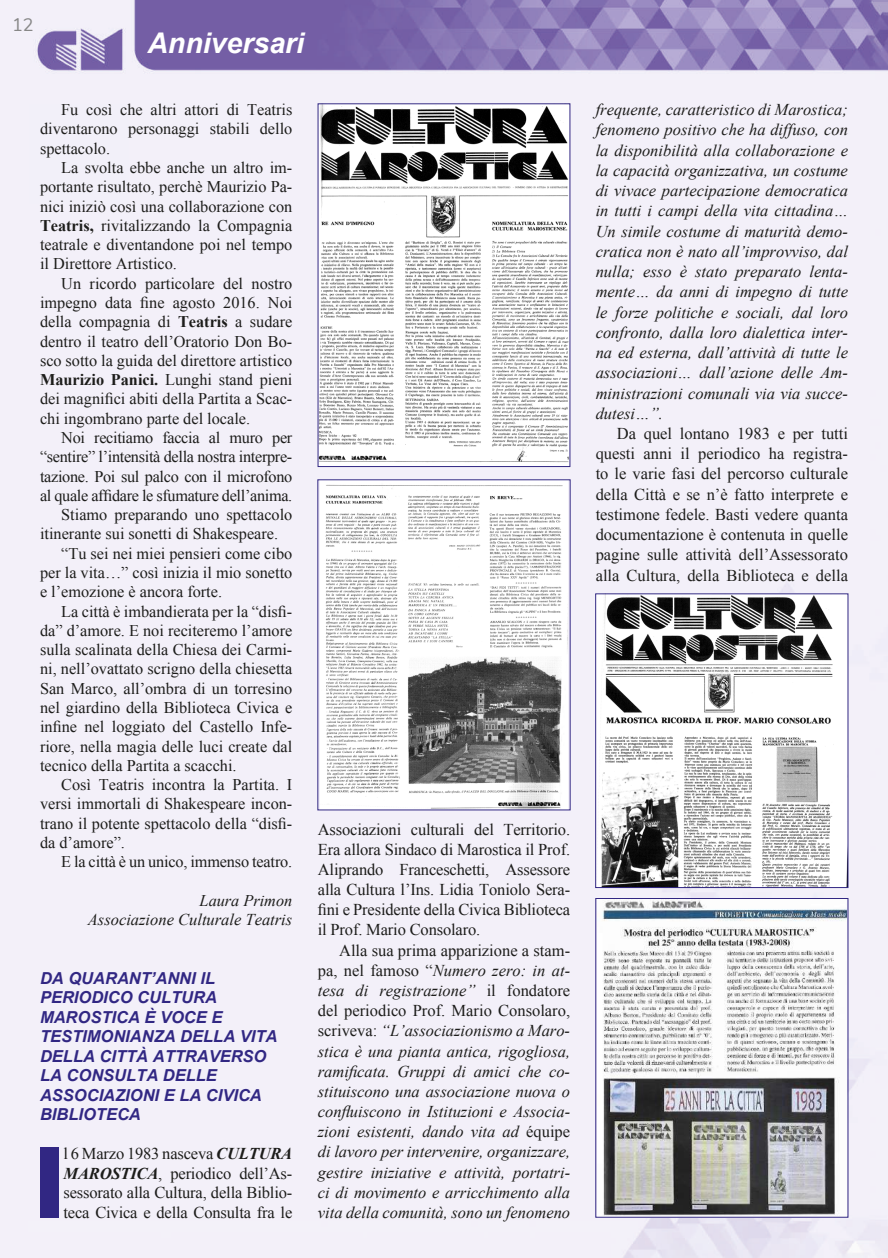
<style>
.page{position:relative;width:888px;height:1258px;background:#fff}
.page>*{position:absolute;margin:0;border:0;box-sizing:border-box;transform-origin:0 0}
.t1{font:700 95.55px "Avant Garde LT";color:#312783}
.t2{font:italic 700 28.5px "Arial";color:#fff}
.t3{font:18px "Nunito";color:#878787}
.t4{font:italic 16.5px/20.2px "Times New Roman";color:#1d1d1b;text-align:justify}
.t5{font:16.5px/20.2px "Times New Roman";letter-spacing:-.01em;color:#1d1d1b;text-align:justify}
.t6{font:italic 700 16.5px/19.5px "Arial";color:#312783}
.t7{font:16.35px/19.4px "Times New Roman";color:#1d1d1b;text-align:justify}
.t8{font:16.35px "Times New Roman";letter-spacing:-.02em;color:#1d1d1b}
.t9{font:italic 16.35px "Times New Roman";color:#1d1d1b}
.s1{font-weight:700}
.s2{font-weight:700;font-style:italic}
.s3{font-style:normal}
</style>
<div class="page">
<img style="left:0;top:0;width:888px;height:1258px">
<div style="left:29px;top:104px;width:100px;height:100px;background:#f2f0f9"></div>
<img style="left:320px;top:105px;width:248px;height:360px">
<img style="left:320px;top:481px;width:248px;height:327px">
<img style="left:597px;top:595px;width:249px;height:291px">
<div style="left:595px;top:593px;width:253px;height:295px;border:1px solid #312783"></div>
<img style="left:597px;top:900px;width:249px;height:315px">
<div style="left:595px;top:898px;width:253px;height:319px;border:1px solid #312783"></div>
<p class="t3" style="left:12px;top:11px;width:23px">12</p>
<h2 class="t2" style="left:147px;top:24px;width:158px">Anniversari</h2>
<p class="t7" style="left:40px;top:100px;width:254px;text-indent:21px">Fu così che altri attori di Teatris diventarono personaggi stabili dello spettacolo.</p>
<p class="t7" style="left:40px;top:158px;width:254px;text-indent:21px">La svolta ebbe anche un altro im&shy;portante risultato, perchè Maurizio Pa&shy;nici iniziò così una collaborazione con <span class="s1">Teatris,</span> rivitalizzando la Compagnia teatrale e diventandone poi nel tempo il Direttore Artistico.</p>
<p class="t7" style="left:40px;top:273px;width:254px;text-indent:21px">Un ricordo particolare del nostro impegno data fine agosto 2016. Noi della compagnia di <span class="s1">Teatris</span> a sudare dentro il teatro dell’Oratorio Don Bo&shy;sco sotto la guida del direttore artistico <span class="s1">Maurizio Panici.</span> Lunghi stand pieni dei magnifici abiti della Partita a Scac&shy;chi ingombrano parte del locale.</p>
<p class="t8" style="left:61px;top:426px;width:233px">Noi recitiamo faccia al muro per</p>
<p class="t8" style="left:40px;top:446px;width:254px">“sentire” l’intensità della nostra interpre-</p>
<p class="t8" style="left:40px;top:465px;width:254px">tazione. Poi sul palco con il microfono</p>
<p class="t8" style="left:40px;top:484px;width:254px">al quale affidare le sfumature dell’anima.</p>
<p class="t7" style="left:61px;top:505px;width:233px">Stiamo preparando uno spettacolo</p>
<p class="t7" style="left:40px;top:524px;width:240px">itinerante sui sonetti di Shakespeare.</p>
<p class="t7" style="left:61px;top:543px;width:233px">“Tu sei nei miei pensieri come cibo</p>
<p class="t7" style="left:40px;top:562px;width:254px">per la vita…” così inizia il mio sonetto</p>
<p class="t7" style="left:40px;top:582px;width:184px">e l’emozione è ancora forte.</p>
<p class="t7" style="left:61px;top:601px;width:233px">La città è imbandierata per la “disfi-</p>
<p class="t7" style="left:40px;top:620px;width:254px">da” d’amore. E noi reciteremo l’amore</p>
<p class="t7" style="left:40px;top:640px;width:254px">sulla scalinata della Chiesa dei Carmi-</p>
<p class="t7" style="left:40px;top:659px;width:254px">ni, nell’ovattato scrigno della chiesetta</p>
<p class="t7" style="left:40px;top:678px;width:254px">San Marco, all’ombra di un torresino</p>
<p class="t7" style="left:40px;top:697px;width:254px">nel giardino della Biblioteca Civica e</p>
<p class="t7" style="left:40px;top:717px;width:254px">infine nel loggiato del Castello Infe-</p>
<p class="t7" style="left:40px;top:736px;width:254px">riore, nella magia delle luci create dal</p>
<p class="t7" style="left:40px;top:755px;width:198px">tecnico della Partita a scacchi.</p>
<p class="t7" style="left:61px;top:775px;width:233px">Così Teatris incontra la Partita. I</p>
<p class="t7" style="left:40px;top:794px;width:254px">versi immortali di Shakespeare incon-</p>
<p class="t7" style="left:40px;top:813px;width:254px">trano il potente spettacolo della “disfi-</p>
<p class="t7" style="left:40px;top:832px;width:86px">da d’amore”.</p>
<p class="t7" style="left:61px;top:852px;width:233px">E la città è un unico, immenso teatro.</p>
<p class="t9" style="left:200px;top:889px;width:94px">Laura Primon</p>
<p class="t4" style="left:88px;top:909px;width:206px">Associazione Culturale Teatris</p>
<p class="t6" style="left:40px;top:969px;width:239px">DA QUARANT’ANNI IL<br>PERIODICO CULTURA<br>MAROSTICA È VOCE E<br>TESTIMONIANZA DELLA VITA<br>DELLA CITTÀ ATTRAVERSO<br>LA CONSULTA DELLE<br>ASSOCIAZIONI E LA CIVICA<br>BIBLIOTECA</p>
<h1 class="t1" style="left:34px;top:1121px;width:32px">I</h1>
<p class="t5" style="left:64px;top:1144px;width:230px;line-height:19.5px">l 6 Marzo 1983 nasceva <span class="s2">CULTURA MAROSTICA</span>, periodico dell’As&shy;sessorato alla Cultura, della Biblio&shy;teca Civica e della Consulta fra le</p>
<p class="t5" style="left:318px;top:818px;width:254px">Associazioni culturali del Territorio.<br>Era allora Sindaco di Marostica il Prof.<br>Aliprando Franceschetti, Assessore alla Cultura l’Ins. Lidia Toniolo Sera&shy;fini e Presidente della Civica Biblioteca il Prof. Mario Consolaro.</p>
<p class="t4" style="left:318px;top:939px;width:254px;text-indent:21px"><span class="s3">Alla sua prima apparizione a stam&shy;pa, nel famoso “</span>Numero zero: in at&shy;tesa di registrazione” <span class="s3">il fondatore del periodico Prof. Mario Consolaro, scriveva:</span> “L’associazionismo a Maro&shy;stica è una pianta antica, rigogliosa, ramificata. Gruppi di amici che co&shy;stituiscono una associazione nuova o confluiscono in Istituzioni e Associa&shy;zioni esistenti, dando vita ad <span class="s3">équipe </span>di lavoro per intervenire, organizzare, gestire iniziative e attività, portatri&shy;ci di movimento e arricchimento alla vita della comunità, sono un fenomeno</p>
<p class="t4" style="left:596px;top:99px;width:254px">frequente, caratteristico di Marostica; fenomeno positivo che ha diffuso, con la disponibilità alla collaborazione e la capacità organizzativa, un costume di vivace partecipazione democratica in tutti i campi della vita cittadina… Un simile costume di maturità demo&shy;cratica non è nato all’improvviso, dal nulla; esso è stato preparato lenta&shy;mente… da anni di impegno di tutte le forze politiche e sociali, dal loro confronto, dalla loro dialettica inter&shy;na ed esterna, dall’attività di tutte le associazioni… dall’azione delle Am&shy;ministrazioni comunali via via succe&shy;dutesi…”.</p>
<p class="t5" style="left:596px;top:423px;width:254px;text-indent:21px">Da quel lontano 1983 e per tutti questi anni il periodico ha registra&shy;to le varie fasi del percorso culturale della Città e se n’è fatto interprete e testimone fedele. Basti vedere quanta documentazione è contenuta in quelle pagine sulle attività dell’Assessorato alla Cultura, della Biblioteca e della</p>
</div>
